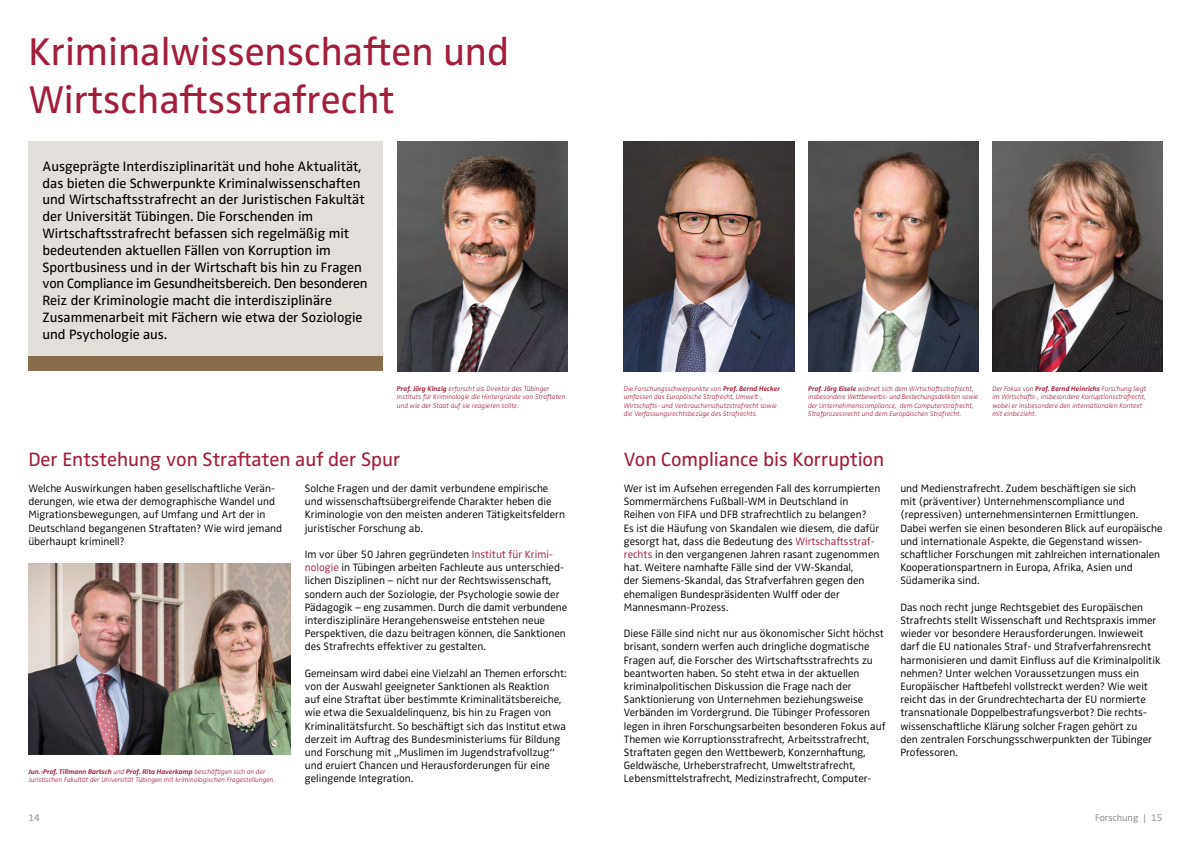
<style>
.page{position:relative;width:1191px;height:842px;background:#fff}
.page>*{position:absolute;margin:0;border:0;box-sizing:border-box;transform-origin:0 0}
.t1{font:40px/48px "Zwo OT";color:#a21e3b}
.t2{font:20px "Zwo OT";color:#a21e3b}
.t3{font:14px/16.8px "Zwo OT";color:#000}
.t4{font:300 11px/13.2px "Zwo OT";color:#000}
.t5{font:300 10px "Zwo OT";color:#878787}
.t6{font:italic 300 7px/8.4px "Zwo OT";color:#a21e3b}
.s1{font-weight:700}
.s2{color:#a21e3b}
</style>
<div class="page">
<div style="left:28px;top:142px;width:355px;height:215px;background:#e2deda"></div>
<div style="left:28px;top:357px;width:355px;height:14px;background:#886d4b"></div>
<img style="left:28px;top:564px;width:263px;height:190px">
<img style="left:992px;top:142px;width:170px;height:229px">
<img style="left:808px;top:142px;width:170px;height:229px">
<img style="left:397px;top:142px;width:170px;height:229px">
<img style="left:624px;top:142px;width:170px;height:229px">
<h1 class="t1" style="left:28px;top:29px;width:482px">Kriminalwissenschaften und<br>Wirtschaftsstrafrecht</h1>
<p class="t3" style="left:43px;top:158px;width:327px">Ausgeprägte Interdisziplinarität und hohe Aktualität, das bieten die Schwerpunkte Kriminalwissenschaften und Wirtschaftsstrafrecht an der Juristischen Fakultät der Universität Tübingen. Die Forschenden im Wirtschaftsstrafrecht befassen sich regelmäßig mit bedeutenden aktuellen Fällen von Korruption im Sportbusiness und in der Wirtschaft bis hin zu Fragen von Compliance im Gesundheitsbereich. Den besonderen Reiz der Kriminologie macht die interdisziplinäre Zusammenarbeit mit Fächern wie etwa der Soziologie und Psychologie aus.</p>
<p class="t6" style="left:397px;top:384px;width:170px"><span class="s1">Prof. Jörg Kinzig</span> erforscht als Direktor des Tübinger<br>Instituts für Kriminologie die Hintergründe von Straftaten und wie der Staat auf sie reagieren sollte.</p>
<h2 class="t2" style="left:28px;top:448px;width:373px">Der Entstehung von Straftaten auf der Spur</h2>
<p class="t4" style="left:28px;top:482px;width:255px">Welche Auswirkungen haben gesellschaftliche Verän&shy;derungen, wie etwa der demographische Wandel und Migrationsbewegungen, auf Umfang und Art der in Deutschland begangenen Straftaten? Wie wird jemand überhaupt kriminell?</p>
<p class="t6" style="left:28px;top:767px;width:248px"><span class="s1">Jun.-Prof. Tillmann Bartsch</span> und <span class="s1">Prof. Rita Haverkamp</span> beschäftigen sich an der<br>Juristischen Fakultät der Universität Tübingen mit kriminologischen Fragestellungen.</p>
<p class="t4" style="left:305px;top:482px;width:262px">Solche Fragen und der damit verbundene empirische und wissenschaftsübergreifende Charakter heben die Kriminologie von den meisten anderen Tätigkeitsfeldern juristischer Forschung ab.</p>
<p class="t4" style="left:305px;top:548px;width:264px">Im vor über 50 Jahren gegründeten <span class="s2">Institut für Krimi&shy;nologie</span> in Tübingen arbeiten Fachleute aus unterschied&shy;lichen Disziplinen – nicht nur der Rechtswissenschaft, sondern auch der Soziologie, der Psychologie sowie der Pädagogik – eng zusammen. Durch die damit verbundene interdisziplinäre Herangehensweise entstehen neue Perspektiven, die dazu beitragen können, die Sanktionen des Strafrechts effektiver zu gestalten.</p>
<p class="t4" style="left:305px;top:667px;width:263px">Gemeinsam wird dabei eine Vielzahl an Themen erforscht: von der Auswahl geeigneter Sanktionen als Reaktion auf eine Straftat über bestimmte Kriminalitätsbereiche, wie etwa die Sexualdelinquenz, bis hin zu Fragen von Kriminalitätsfurcht. So beschäftigt sich das Institut etwa derzeit im Auftrag des Bundesministeriums für Bildung und Forschung mit „Muslimen im Jugendstrafvollzug“ und eruiert Chancen und Herausforderungen für eine gelingende Integration.</p>
<p class="t6" style="left:624px;top:384px;width:158px">Die Forschungsschwerpunkte von <span class="s1">Prof. Bernd Hecker </span>umfassen das Europäische Strafrecht, Umwelt-, Wirtschafts- und Verbraucherschutzstrafrecht sowie die Verfassungsrechtsbezüge des Strafrechts.</p>
<p class="t6" style="left:992px;top:384px;width:155px">Der Fokus von <span class="s1">Prof. Bernd Heinrichs</span> Forschung liegt im Wirtschafts-, insbesondere Korruptionsstrafrecht, wobei er insbesondere den internationalen Kontext mit einbezieht.</p>
<p class="t6" style="left:808px;top:384px;width:172px"><span class="s1">Prof. Jörg Eisele</span> widmet sich dem Wirtschaftsstrafrecht, insbesondere Wettbewerbs- und Bestechungsdelikten sowie der Unternehmenscompliance, dem Computerstrafrecht, Strafprozessrecht und dem Europäischen Strafrecht.</p>
<h2 class="t2" style="left:624px;top:448px;width:262px">Von Compliance bis Korruption</h2>
<p class="t4" style="left:624px;top:482px;width:258px">Wer ist im Aufsehen erregenden Fall des korrumpierten Sommermärchens Fußball-WM in Deutschland in Reihen von FIFA und DFB strafrechtlich zu belangen?<br>Es ist die Häufung von Skandalen wie diesem, die dafür gesorgt hat, dass die Bedeutung des <span class="s2">Wirtschaftsstraf&shy;rechts</span> in den vergangenen Jahren rasant zugenommen hat. Weitere namhafte Fälle sind der VW-Skandal,<br>der Siemens-Skandal, das Strafverfahren gegen den ehemaligen Bundespräsidenten Wulff oder der Mannesmann-Prozess.</p>
<p class="t4" style="left:624px;top:627px;width:263px">Diese Fälle sind nicht nur aus ökonomischer Sicht höchst brisant, sondern werfen auch dringliche dogmatische Fragen auf, die Forscher des Wirtschaftsstrafrechts zu beantworten haben. So steht etwa in der aktuellen kriminalpolitischen Diskussion die Frage nach der Sanktionierung von Unternehmen beziehungsweise Verbänden im Vordergrund. Die Tübinger Professoren legen in ihren Forschungsarbeiten besonderen Fokus auf Themen wie Korruptionsstrafrecht, Arbeitsstrafrecht, Straftaten gegen den Wettbewerb, Konzernhaftung, Geldwäsche, Urheberstrafrecht, Umweltstrafrecht, Lebensmittelstrafrecht, Medizinstrafrecht, Computer-</p>
<p class="t4" style="left:900px;top:482px;width:264px">und Medienstrafrecht. Zudem beschäftigen sie sich<br>mit (präventiver) Unternehmenscompliance und (repressiven) unternehmensinternen Ermittlungen.<br>Dabei werfen sie einen besonderen Blick auf europäische und internationale Aspekte, die Gegenstand wissen&shy;schaftlicher Forschungen mit zahlreichen internationalen Kooperationspartnern in Europa, Afrika, Asien und Südamerika sind.</p>
<p class="t4" style="left:900px;top:601px;width:262px">Das noch recht junge Rechtsgebiet des Europäischen Strafrechts stellt Wissenschaft und Rechtspraxis immer wieder vor besondere Herausforderungen. Inwieweit darf die EU nationales Straf- und Strafverfahrensrecht harmonisieren und damit Einfluss auf die Kriminalpolitik nehmen? Unter welchen Voraussetzungen muss ein Europäischer Haftbefehl vollstreckt werden? Wie weit reicht das in der Grundrechtecharta der EU normierte transnationale Doppelbestrafungsverbot? Die rechts&shy;wissenschaftliche Klärung solcher Fragen gehört zu<br>den zentralen Forschungsschwerpunkten der Tübinger Professoren.</p>
<p class="t5" style="left:28px;top:812px;width:13px">14</p>
<p class="t5" style="left:1095px;top:812px;width:69px">Forschung | 15</p>
</div>
